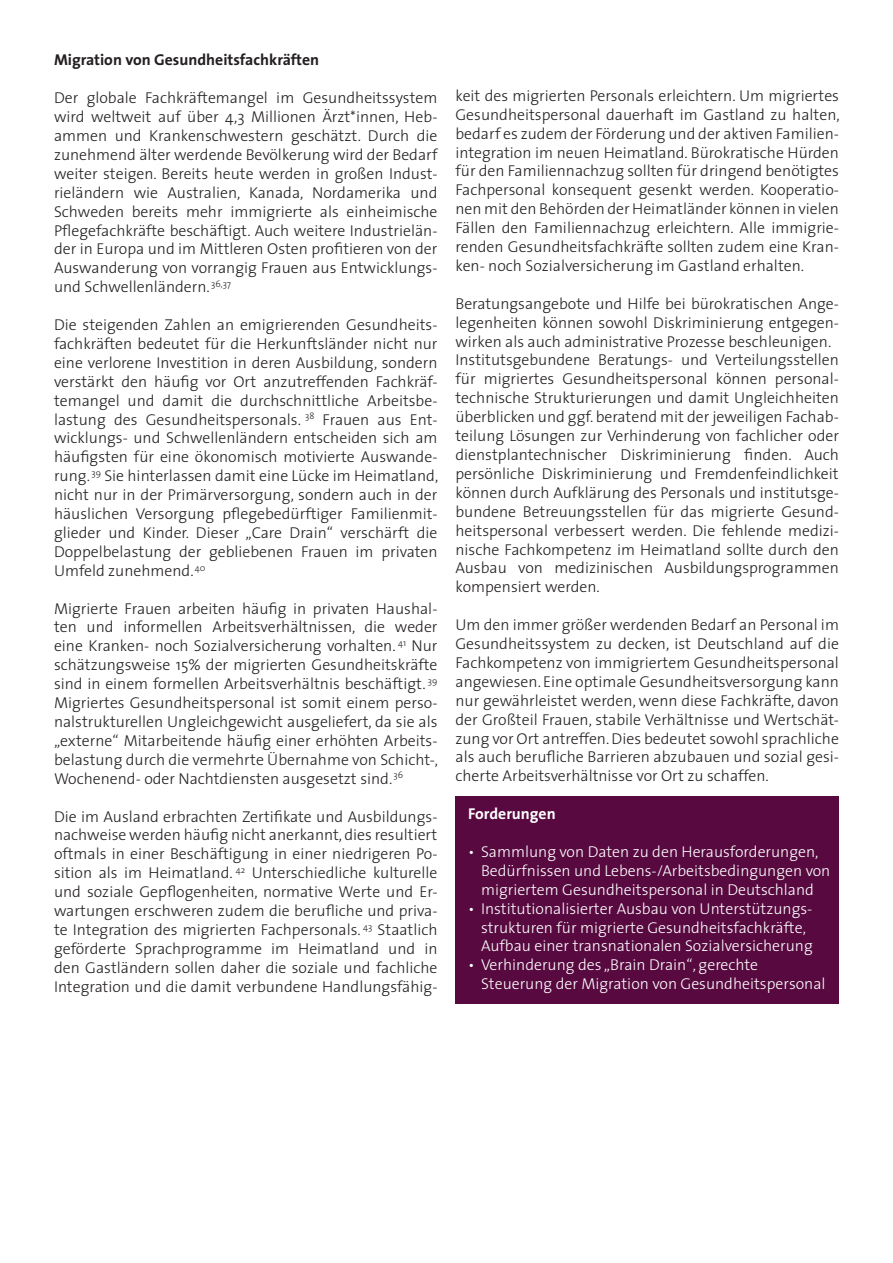
<style>
.page{position:relative;width:893px;height:1263px;background:#fff}
.page>*{position:absolute;margin:0;border:0;box-sizing:border-box;transform-origin:0 0}
.Fließtext_deutsch{font:300 15.75px/18.9px "The Sans";color:#231f20;text-align:justify}
.bullets_mit_einzug{font:300 15.75px/18.9px "The Sans";color:#fff}
.Fließtext_deutsch-2{font:700 15.75px "The Sans";color:#231f20}
.Fließtext_deutsch-3{font:700 15.75px "The Sans";color:#fff}
</style>
<div class="page">
<div style="left:455px;top:797px;width:384px;height:207px;background:#570940"></div>
<p class="Fließtext_deutsch-2" style="left:54px;top:47px;width:267px">Migration von Gesundheitsfachkräften</p>
<p class="Fließtext_deutsch" style="left:54px;top:88px;width:385px">Der globale Fachkräftemangel im Gesundheitssystem wird weltweit auf über 4,3 Millionen Ärzt*innen, Heb&shy;ammen und Krankenschwestern geschätzt. Durch die zunehmend älter werdende Bevölkerung wird der Bedarf weiter steigen. Bereits heute werden in großen Indust&shy;rieländern wie Australien, Kanada, Nordamerika und Schweden bereits mehr immigrierte als einheimische Pflegefachkräfte beschäftigt. Auch weitere Industrielän&shy;der in Europa und im Mittleren Osten profitieren von der Auswanderung von vorrangig Frauen aus Entwicklungs&shy;und Schwellenländern. <sup>36,37</sup></p>
<p class="Fließtext_deutsch" style="left:54px;top:315px;width:386px">Die steigenden Zahlen an emigrierenden Gesundheits&shy;fachkräften bedeutet für die Herkunftsländer nicht nur eine verlorene Investition in deren Ausbildung, sondern verstärkt den häufig vor Ort anzutreffenden Fachkräf&shy;temangel und damit die durchschnittliche Arbeitsbe&shy;lastung des Gesundheitspersonals. <sup>38</sup> Frauen aus Ent&shy;wicklungs- und Schwellenländern entscheiden sich am häufigsten für eine ökonomisch motivierte Auswande&shy;rung. <sup>39</sup> Sie hinterlassen damit eine Lücke im Heimatland, nicht nur in der Primärversorgung, sondern auch in der häuslichen Versorgung pflegebedürftiger Familienmit&shy;glieder und Kinder. Dieser „Care Drain“ verschärft die Doppelbelastung der gebliebenen Frauen im privaten Umfeld zunehmend. <sup>40</sup></p>
<p class="Fließtext_deutsch" style="left:54px;top:598px;width:386px">Migrierte Frauen arbeiten häufig in privaten Haushal&shy;ten und informellen Arbeitsverhältnissen, die weder eine Kranken- noch Sozialversicherung vorhalten. <sup>41</sup> Nur schätzungsweise 15% der migrierten Gesundheitskräfte sind in einem formellen Arbeitsverhältnis beschäftigt. <sup>39<br></sup>Migriertes Gesundheitspersonal ist somit einem perso&shy;nalstrukturellen Ungleichgewicht ausgeliefert, da sie als „externe“ Mitarbeitende häufig einer erhöhten Arbeits&shy;belastung durch die vermehrte Übernahme von Schicht-, Wochenend- oder Nachtdiensten ausgesetzt sind. <sup>36</sup></p>
<p class="Fließtext_deutsch" style="left:54px;top:806px;width:385px">Die im Ausland erbrachten Zertifikate und Ausbildungs&shy;nachweise werden häufig nicht anerkannt, dies resultiert oftmals in einer Beschäftigung in einer niedrigeren Po&shy;sition als im Heimatland. <sup>42</sup> Unterschiedliche kulturelle und soziale Gepflogenheiten, normative Werte und Er&shy;wartungen erschweren zudem die berufliche und priva&shy;te Integration des migrierten Fachpersonals. <sup>43</sup> Staatlich geförderte Sprachprogramme im Heimatland und in den Gastländern sollen daher die soziale und fachliche Integration und die damit verbundene Handlungsfähig-</p>
<p class="Fließtext_deutsch" style="left:455px;top:86px;width:386px">keit des migrierten Personals erleichtern. Um migriertes Gesundheitspersonal dauerhaft im Gastland zu halten, bedarf es zudem der Förderung und der aktiven Familien&shy;integration im neuen Heimatland. Bürokratische Hürden für den Familiennachzug sollten für dringend benötigtes Fachpersonal konsequent gesenkt werden. Kooperatio&shy;nen mit den Behörden der Heimatländer können in vielen Fällen den Familiennachzug erleichtern. Alle immigrie&shy;renden Gesundheitsfachkräfte sollten zudem eine Kran&shy;ken- noch Sozialversicherung im Gastland erhalten.</p>
<p class="Fließtext_deutsch" style="left:455px;top:293px;width:385px">Beratungsangebote und Hilfe bei bürokratischen Ange&shy;legenheiten können sowohl Diskriminierung entgegen&shy;wirken als auch administrative Prozesse beschleunigen.</p>
<p class="Fließtext_deutsch" style="left:455px;top:350px;width:385px">Institutsgebundene Beratungs- und Verteilungsstellen für migriertes Gesundheitspersonal können personal&shy;technische Strukturierungen und damit Ungleichheiten überblicken und ggf. beratend mit der jeweiligen Fachab&shy;teilung Lösungen zur Verhinderung von fachlicher oder dienstplantechnischer Diskriminierung finden. Auch persönliche Diskriminierung und Fremdenfeindlichkeit können durch Aufklärung des Personals und institutsge&shy;bundene Betreuungsstellen für das migrierte Gesund&shy;heitspersonal verbessert werden. Die fehlende medizi&shy;nische Fachkompetenz im Heimatland sollte durch den Ausbau von medizinischen Ausbildungsprogrammen kompensiert werden.</p>
<p class="Fließtext_deutsch" style="left:455px;top:615px;width:385px">Um den immer größer werdenden Bedarf an Personal im Gesundheitssystem zu decken, ist Deutschland auf die Fachkompetenz von immigriertem Gesundheitspersonal angewiesen. Eine optimale Gesundheitsversorgung kann nur gewährleistet werden, wenn diese Fachkräfte, davon der Großteil Frauen, stabile Verhältnisse und Wertschät&shy;zung vor Ort antreffen. Dies bedeutet sowohl sprachliche als auch berufliche Barrieren abzubauen und sozial gesi&shy;cherte Arbeitsverhältnisse vor Ort zu schaffen.</p>
<p class="Fließtext_deutsch-3" style="left:468px;top:801px;width:89px">Forderungen</p>
<p class="bullets_mit_einzug" style="left:481px;top:842px;width:351px;text-indent:-13px">• Sammlung von Daten zu den Herausforderungen,<br>Bedürfnissen und Lebens-/Arbeitsbedingungen von migriertem Gesundheitspersonal in Deutschland</p>
<p class="bullets_mit_einzug" style="left:481px;top:898px;width:333px;text-indent:-13px">• Institutionalisierter Ausbau von Unterstützungs&shy;strukturen für migrierte Gesundheitsfachkräfte,<br>Aufbau einer transnationalen Sozialversicherung</p>
<p class="bullets_mit_einzug" style="left:481px;top:955px;width:346px;text-indent:-13px">• Verhinderung des „Brain Drain“, gerechte<br>Steuerung der Migration von Gesundheitspersonal</p>
</div>
